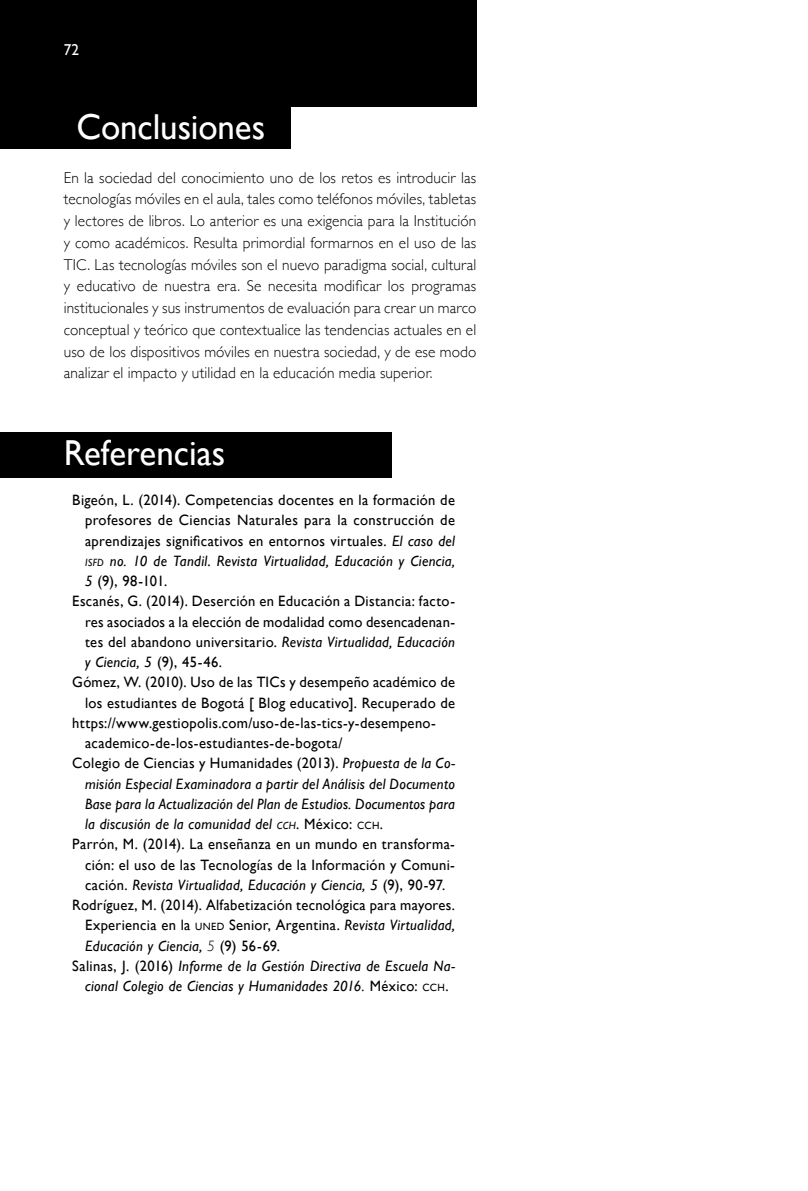
<style>
.page{position:relative;width:808px;height:1191px;background:#fff}
.page>*{position:absolute;margin:0;border:0;box-sizing:border-box;transform-origin:0 0}
.t1{font:36px "Gill Sans";letter-spacing:-.005em;color:#fff}
.t2{font:300 15.75px/21.8px "Gill Sans";letter-spacing:.01em;color:#000;text-align:justify}
.t3{font:15.75px "Gill Sans";color:#fff}
.t4{font:15px "Gill Sans";letter-spacing:.02em;color:#000}
.t5{font:italic 15px "Gill Sans";letter-spacing:.02em;color:#000}
.s1{font-style:italic}
.s2{font-size:10.5px}
.s3{font-style:normal}
.s4{font-style:normal;font-size:10.5px}
.s5{font-weight:300}
</style>
<div class="page">
<div style="left:0;top:0;width:476px;height:106px;background:#000"></div>
<div style="left:0;top:432px;width:392px;height:45px;background:#000"></div>
<div style="left:0;top:103px;width:290px;height:45px;background:#000"></div>
<p class="t3" style="left:64px;top:41px;width:17px">72</p>
<p class="t1" style="left:77px;top:106px;width:190px">Conclusiones</p>
<p class="t2" style="left:64px;top:166px;width:414px">En la sociedad del conocimiento uno de los retos es introducir las tecnologías móviles en el aula, tales como teléfonos móviles, tabletas y lectores de libros. Lo anterior es una exigencia para la Institución y como académicos. Resulta primordial formarnos en el uso de las TIC. Las tecnologías móviles son el nuevo paradigma social, cultural y educativo de nuestra era. Se necesita modificar los programas institucionales y sus instrumentos de evaluación para crear un marco conceptual y teórico que contextualice las tendencias actuales en el uso de los dispositivos móviles en nuestra sociedad, y de ese modo analizar el impacto y utilidad en la educación media superior.</p>
<p class="t1" style="left:64px;top:431px;width:163px">Referencias</p>
<p class="t4" style="left:72px;top:491px;width:384px">Bigeón, L. (2014). Competencias docentes en la formación de</p>
<p class="t4" style="left:85px;top:511px;width:371px">profesores de Ciencias Naturales para la construcción de</p>
<p class="t4" style="left:85px;top:531px;width:371px">aprendizajes significativos en entornos virtuales. <span class="s1">El caso del</span></p>
<p class="t5" style="left:85px;top:552px;width:371px"><span class="s2">ISFD</span> no. 10 de Tandil<span class="s3">.</span> Revista Virtualidad, Educación y Ciencia,</p>
<p class="t4" style="left:85px;top:572px;width:84px"><span class="s1">5</span> (9), 98-101.</p>
<p class="t4" style="left:72px;top:592px;width:384px">Escanés, G. (2014). Deserción en Educación a Distancia: facto-</p>
<p class="t4" style="left:85px;top:612px;width:371px">res asociados a la elección de modalidad como desencadenan-</p>
<p class="t4" style="left:85px;top:633px;width:371px">tes del abandono universitario. <span class="s1">Revista Virtualidad, Educación</span></p>
<p class="t5" style="left:85px;top:653px;width:139px">y Ciencia, 5 <span class="s3">(9), 45-46.</span></p>
<p class="t4" style="left:72px;top:673px;width:384px">Gómez, W. (2010). Uso de las TICs y desempeño académico de</p>
<p class="t4" style="left:85px;top:693px;width:371px">los estudiantes de Bogotá [ Blog educativo]. Recuperado de</p>
<p class="t4" style="left:72px;top:714px;width:365px">https://www.gestiopolis.com/uso-de-las-tics-y-desempeno-</p>
<p class="t4" style="left:85px;top:734px;width:259px">academico-de-los-estudiantes-de-bogota/</p>
<p class="t4" style="left:72px;top:754px;width:384px">Colegio de Ciencias y Humanidades (2013). <span class="s1">Propuesta de la Co-</span></p>
<p class="t5" style="left:85px;top:775px;width:371px">misión Especial Examinadora a partir del Análisis del Documento</p>
<p class="t5" style="left:85px;top:795px;width:371px">Base para la Actualización del Plan de Estudios. Documentos para</p>
<p class="t5" style="left:85px;top:815px;width:299px">la discusión de la comunidad del <span class="s2">CCH</span><span class="s3">. México:</span> <span class="s4">CCH</span><span class="s3">.</span></p>
<p class="t4" style="left:72px;top:835px;width:384px">Parrón, M. (2014). La enseñanza en un mundo en transforma-</p>
<p class="t4" style="left:85px;top:855px;width:371px">ción: el uso de las Tecnologías de la Información y Comuni-</p>
<p class="t5" style="left:85px;top:876px;width:362px"><span class="s3">cación.</span> Revista Virtualidad, Educación y Ciencia, 5 <span class="s3">(9), 90-97.</span></p>
<p class="t4" style="left:72px;top:896px;width:384px">Rodríguez, M. (2014). Alfabetización tecnológica para mayores.</p>
<p class="t4" style="left:85px;top:916px;width:371px">Experiencia en la <span class="s2">UNED</span> Senior, Argentina. <span class="s1">Revista Virtualidad,</span></p>
<p class="t5" style="left:85px;top:937px;width:196px">Educación y Ciencia, <span class="s5">5</span> <span class="s3">(9) 56-69.</span></p>
<p class="t5" style="left:72px;top:957px;width:384px"><span class="s3">Salinas, J. (2016)</span> Informe de la Gestión Directiva de Escuela Na-</p>
<p class="t5" style="left:85px;top:977px;width:365px">cional Colegio de Ciencias y Humanidades 2016. <span class="s3">México:</span> <span class="s4">CCH</span><span class="s3">.</span></p>
</div>
